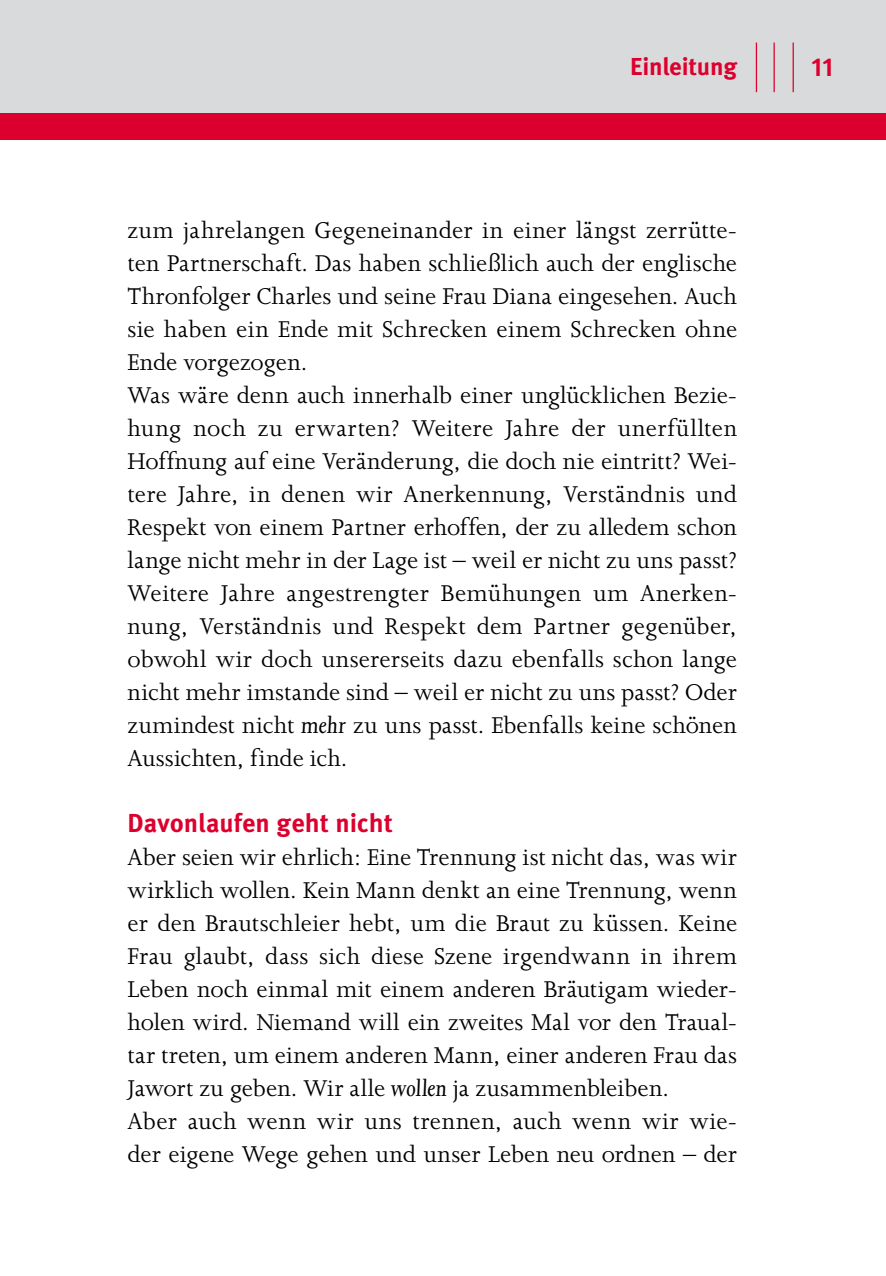
<style>
.page{position:relative;width:886px;height:1276px;background:#fff}
.page>*{position:absolute;margin:0;border:0;box-sizing:border-box;transform-origin:0 0}
._02_01_GS{font:26.25px/33px "Joanna MT Std";letter-spacing:.01em;color:#000;text-align:justify}
._01_03_UebS_3{font:700 26px "Meta Pro";color:#dc002e}
.t1{font:700 24.5px "Meta Pro";letter-spacing:-.01em;color:#dc002e}
.s1{font-style:italic}
</style>
<div class="page">
<div style="left:0;top:0;width:886px;height:120px;background:#d9dadb"></div>
<div style="left:0;top:113px;width:886px;height:27px;background:#dc002e"></div>
<hr style="left:792px;top:43px;width:2px;height:49px;background:#dc002e">
<hr style="left:773px;top:43px;width:2px;height:49px;background:#dc002e">
<hr style="left:756px;top:43px;width:1px;height:49px;background:#dc002e">
<p class="t1" style="left:630px;top:51px;width:108px">Einleitung</p>
<p class="_01_03_UebS_3" style="left:811px;top:50px;width:23px">11</p>
<p class="_02_01_GS" style="left:128px;top:214px;width:611px">zum jahrelangen Gegeneinander in einer längst zerrütte&shy;ten Partnerschaft. Das haben schließlich auch der englische Thronfolger Charles und seine Frau Diana eingesehen. Auch sie haben ein Ende mit Schrecken einem Schrecken ohne Ende vorgezogen.</p>
<p class="_02_01_GS" style="left:128px;top:379px;width:611px">Was wäre denn auch innerhalb einer unglücklichen Bezie&shy;hung noch zu erwarten? Weitere Jahre der unerfüllten Hoffnung auf eine Veränderung, die doch nie eintritt? Wei&shy;tere Jahre, in denen wir Anerkennung, Verständnis und Respekt von einem Partner erhoffen, der zu alledem schon lange nicht mehr in der Lage ist – weil er nicht zu uns passt?<br>Weitere Jahre angestrengter Bemühungen um Anerken&shy;nung, Verständnis und Respekt dem Partner gegenüber, obwohl wir doch unsererseits dazu ebenfalls schon lange nicht mehr imstande sind – weil er nicht zu uns passt? Oder zumindest nicht <span class="s1">mehr</span> zu uns passt. Ebenfalls keine schönen Aussichten, finde ich.</p>
<p class="_01_03_UebS_3" style="left:128px;top:807px;width:267px">Davonlaufen geht nicht</p>
<p class="_02_01_GS" style="left:128px;top:841px;width:611px">Aber seien wir ehrlich: Eine Trennung ist nicht das, was wir wirklich wollen. Kein Mann denkt an eine Trennung, wenn er den Brautschleier hebt, um die Braut zu küssen. Keine Frau glaubt, dass sich diese Szene irgendwann in ihrem Leben noch einmal mit einem anderen Bräutigam wieder&shy;holen wird. Niemand will ein zweites Mal vor den Traual&shy;tar treten, um einem anderen Mann, einer anderen Frau das Jawort zu geben. Wir alle <span class="s1">wollen</span> ja zusammenbleiben.</p>
<p class="_02_01_GS" style="left:128px;top:1105px;width:611px">Aber auch wenn wir uns trennen, auch wenn wir wie&shy;der eigene Wege gehen und unser Leben neu ordnen – der</p>
</div>
